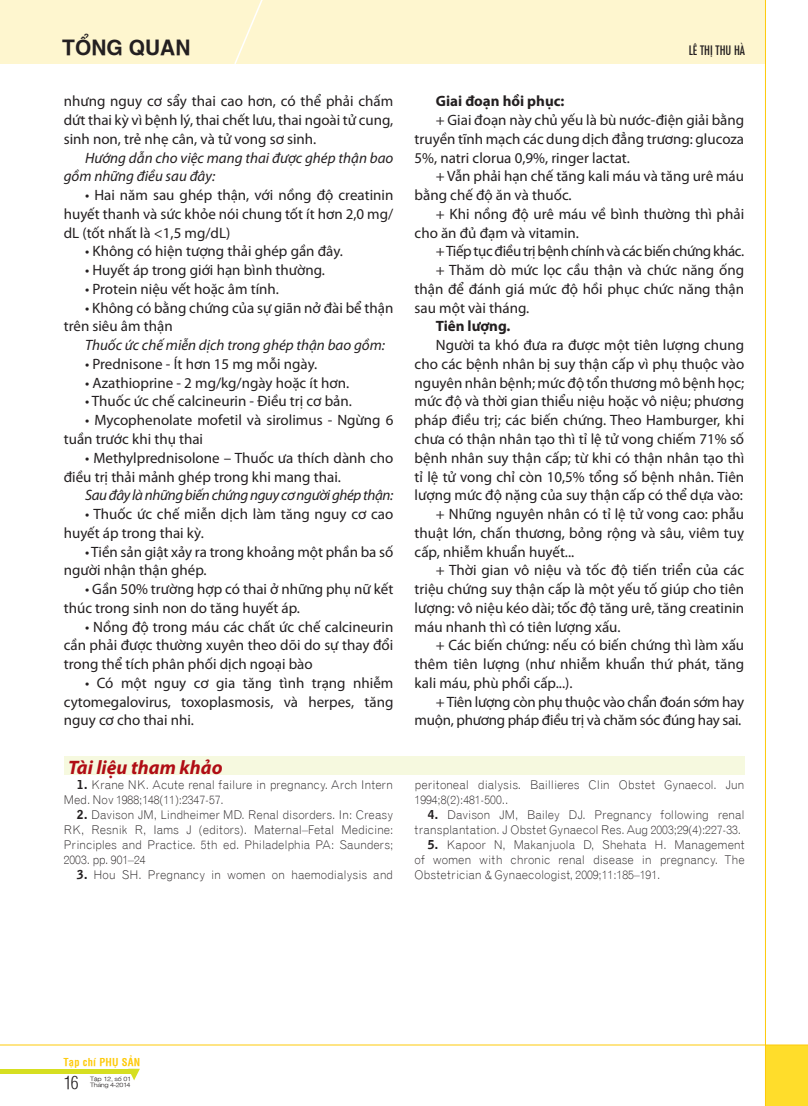
<style>
.page{position:relative;width:808px;height:1106px;background:#fff}
.page>*{position:absolute;margin:0;border:0;box-sizing:border-box;transform-origin:0 0}
.t1{font:700 21px "SFU Helvetica";color:#231f20}
.t2{font:italic 700 19.5px "Myriad Pro";color:#b00d15}
.t3{font:300 condensed 17.55px "SFU Helvetica";color:#231f20}
.t4{font:15px/18.8px "Myriad Pro";color:#231f20}
.t5{font:italic 15px/18.8px "Myriad Pro";color:#231f20}
.t6{font:15px "Myriad Pro";letter-spacing:-.02em;color:#231f20}
.t7{font:15px "Myriad Pro";letter-spacing:-.025em;color:#231f20}
.t8{font:italic 15px "Myriad Pro";letter-spacing:-.025em;color:#231f20}
.t9{font:700 15px "Myriad Pro";color:#231f20}
.t10{font:14.25px "SFU Function Condensed";color:#231f20}
.t11{font:300 12px/15px "NH Grotesque";color:#231f20}
.t12{font:700 condensed 10.5px "SFU Helvetica";letter-spacing:.025em;color:#feca0a}
.t13{font:300 6px/6px "SFU Helvetica";letter-spacing:-.05em;color:#231f20;scale:1.19 1}
.s1{font-weight:700}
</style>
<div class="page">
<div style="left:0;top:0;width:765px;height:63px;background:#fef6cf"></div>
<div style="left:766px;top:1045px;width:42px;height:61px;background:#ffdd2b"></div>
<hr style="left:765px;top:0;width:1px;height:1106px;background:#feca0a">
<hr style="left:0;top:1044px;width:808px;height:1px;background:#feca0a">
<svg style="left:233px;top:0;width:35px;height:64px"></svg>
<svg style="left:128px;top:1068px;width:12px;height:12px"></svg>
<div style="left:0;top:1068px;width:134px;height:5px;background:#d6df21"></div>
<div style="left:64px;top:756px;width:681px;height:19px;background:#f6f9df"></div>
<h1 class="t1" style="left:62px;top:31px;width:130px">TỔNG QUAN</h1>
<p class="t10" style="left:689px;top:39px;width:58px">Lê Thị Thu Hà</p>
<p class="t4" style="left:64px;top:92px;width:331px;text-align:justify">nhưng nguy cơ sẩy thai cao hơn, có thể phải chấm dứt thai kỳ vì bệnh lý, thai chết lưu, thai ngoài tử cung, sinh non, trẻ nhẹ cân, và tử vong sơ sinh.</p>
<p class="t5" style="left:64px;top:148px;width:331px;text-indent:21px">Hướng dẫn cho việc mang thai được ghép thận bao gồm những điều sau đây:</p>
<p class="t4" style="left:64px;top:185px;width:331px;text-align:justify;text-indent:21px">• Hai năm sau ghép thận, với nồng độ creatinin huyết thanh và sức khỏe nói chung tốt ít hơn 2,0 mg/ dL (tốt nhất là &lt;1,5 mg/dL)</p>
<p class="t4" style="left:85px;top:242px;width:259px">• Không có hiện tượng thải ghép gần đây.</p>
<p class="t4" style="left:85px;top:260px;width:241px">• Huyết áp trong giới hạn bình thường.</p>
<p class="t4" style="left:85px;top:279px;width:195px">• Protein niệu vết hoặc âm tính.</p>
<p class="t4" style="left:64px;top:298px;width:331px;text-indent:21px">• Không có bằng chứng của sự giãn nở đài bể thận trên siêu âm thận</p>
<p class="t5" style="left:85px;top:335px;width:301px">Thuốc ức chế miễn dịch trong ghép thận bao gồm:</p>
<p class="t4" style="left:85px;top:354px;width:234px">• Prednisone - Ít hơn 15 mg mỗi ngày.</p>
<p class="t4" style="left:85px;top:373px;width:266px">• Azathioprine - 2 mg/kg/ngày hoặc ít hơn.</p>
<p class="t4" style="left:85px;top:392px;width:268px">• Thuốc ức chế calcineurin - Điều trị cơ bản.</p>
<p class="t4" style="left:64px;top:410px;width:331px;text-indent:21px">• Mycophenolate mofetil và sirolimus - Ngừng 6 tuần trước khi thụ thai</p>
<p class="t4" style="left:64px;top:448px;width:331px;text-indent:21px">• Methylprednisolone – Thuốc ưa thích dành cho điều trị thải mảnh ghép trong khi mang thai.</p>
<p class="t8" style="left:85px;top:486px;width:310px">Sau đây là những biến chứng nguy cơ người ghép thận:</p>
<p class="t4" style="left:64px;top:504px;width:331px;text-indent:21px">• Thuốc ức chế miễn dịch làm tăng nguy cơ cao huyết áp trong thai kỳ.</p>
<p class="t4" style="left:64px;top:542px;width:331px;text-indent:21px">• Tiền sản giật xảy ra trong khoảng một phần ba số người nhận thận ghép.</p>
<p class="t4" style="left:64px;top:579px;width:331px;text-indent:21px">• Gần 50% trường hợp có thai ở những phụ nữ kết thúc trong sinh non do tăng huyết áp.</p>
<p class="t4" style="left:64px;top:617px;width:331px;text-align:justify;text-indent:21px">• Nồng độ trong máu các chất ức chế calcineurin cần phải được thường xuyên theo dõi do sự thay đổi trong thể tích phân phối dịch ngoại bào</p>
<p class="t4" style="left:64px;top:673px;width:331px;text-align:justify;text-indent:21px">• Có một nguy cơ gia tăng tình trạng nhiễm cytomegalovirus, toxoplasmosis, và herpes, tăng nguy cơ cho thai nhi.</p>
<h2 class="t2" style="left:68px;top:754px;width:156px">Tài liệu tham khảo</h2>
<p class="t11" style="left:64px;top:775px;width:331px;text-indent:13px"><span class="s1">1.</span> Krane NK. Acute renal failure in pregnancy. Arch Intern<br>Med. Nov 1988;148(11):2347-57.</p>
<p class="t11" style="left:64px;top:805px;width:331px;text-align:justify;text-indent:13px"><span class="s1">2.</span> Davison JM, Lindheimer MD. Renal disorders. In: Creasy RK, Resnik R, Iams J (editors). Maternal–Fetal Medicine:<br>Principles and Practice. 5th ed. Philadelphia PA: Saunders; 2003. pp. 901–24</p>
<p class="t11" style="left:77px;top:865px;width:318px"><span class="s1">3.</span> Hou SH. Pregnancy in women on haemodialysis and</p>
<p class="t9" style="left:436px;top:91px;width:130px">Giai đoạn hồi phục:</p>
<p class="t4" style="left:415px;top:110px;width:331px;text-align:justify;text-indent:21px">+ Giai đoạn này chủ yếu là bù nước-điện giải bằng truyền tĩnh mạch các dung dịch đẳng trương: glucoza 5%, natri clorua 0,9%, ringer lactat.</p>
<p class="t4" style="left:415px;top:167px;width:331px;text-indent:21px">+ Vẫn phải hạn chế tăng kali máu và tăng urê máu bằng chế độ ăn và thuốc.</p>
<p class="t4" style="left:415px;top:204px;width:331px;text-indent:21px">+ Khi nồng độ urê máu về bình thường thì phải cho ăn đủ đạm và vitamin.</p>
<p class="t7" style="left:436px;top:242px;width:310px">+ Tiếp tục điều trị bệnh chính và các biến chứng khác.</p>
<p class="t4" style="left:436px;top:260px;width:310px">+ Thăm dò mức lọc cầu thận và chức năng ống</p>
<p class="t4" style="left:415px;top:279px;width:331px">thận để đánh giá mức độ hồi phục chức năng thận</p>
<p class="t4" style="left:415px;top:298px;width:116px">sau một vài tháng.</p>
<p class="t9" style="left:436px;top:316px;width:76px">Tiên lượng.</p>
<p class="t4" style="left:436px;top:335px;width:310px">Người ta khó đưa ra được một tiên lượng chung</p>
<p class="t4" style="left:415px;top:354px;width:331px">cho các bệnh nhân bị suy thận cấp vì phụ thuộc vào</p>
<p class="t4" style="left:415px;top:373px;width:331px">nguyên nhân bệnh; mức độ tổn thương mô bệnh học;</p>
<p class="t4" style="left:415px;top:392px;width:331px">mức độ và thời gian thiểu niệu hoặc vô niệu; phương</p>
<p class="t4" style="left:415px;top:410px;width:331px">pháp điều trị; các biến chứng. Theo Hamburger, khi</p>
<p class="t4" style="left:415px;top:429px;width:331px">chưa có thận nhân tạo thì tỉ lệ tử vong chiếm 71% số</p>
<p class="t4" style="left:415px;top:448px;width:331px">bệnh nhân suy thận cấp; từ khi có thận nhân tạo thì</p>
<p class="t4" style="left:415px;top:467px;width:331px">tỉ lệ tử vong chỉ còn 10,5% tổng số bệnh nhân. Tiên</p>
<p class="t4" style="left:415px;top:485px;width:330px">lượng mức độ nặng của suy thận cấp có thể dựa vào:</p>
<p class="t4" style="left:436px;top:504px;width:310px">+ Những nguyên nhân có tỉ lệ tử vong cao: phẫu</p>
<p class="t4" style="left:415px;top:523px;width:331px">thuật lớn, chấn thương, bỏng rộng và sâu, viêm tuỵ</p>
<p class="t4" style="left:415px;top:542px;width:161px">cấp, nhiễm khuẩn huyết...</p>
<p class="t4" style="left:436px;top:560px;width:310px">+ Thời gian vô niệu và tốc độ tiến triển của các</p>
<p class="t4" style="left:415px;top:579px;width:331px">triệu chứng suy thận cấp là một yếu tố giúp cho tiên</p>
<p class="t4" style="left:415px;top:598px;width:331px">lượng: vô niệu kéo dài; tốc độ tăng urê, tăng creatinin</p>
<p class="t4" style="left:415px;top:617px;width:207px">máu nhanh thì có tiên lượng xấu.</p>
<p class="t4" style="left:436px;top:635px;width:310px">+ Các biến chứng: nếu có biến chứng thì làm xấu</p>
<p class="t4" style="left:415px;top:654px;width:331px">thêm tiên lượng (như nhiễm khuẩn thứ phát, tăng</p>
<p class="t4" style="left:415px;top:673px;width:159px">kali máu, phù phổi cấp...).</p>
<p class="t6" style="left:436px;top:692px;width:310px">+ Tiên lượng còn phụ thuộc vào chẩn đoán sớm hay</p>
<p class="t6" style="left:415px;top:711px;width:328px">muộn, phương pháp điều trị và chăm sóc đúng hay sai.</p>
<p class="t11" style="left:415px;top:775px;width:332px">peritoneal dialysis. Baillieres Clin Obstet Gynaecol. Jun<br>1994;8(2):481-500..</p>
<p class="t11" style="left:415px;top:805px;width:332px;text-align:right"><span class="s1">4.</span> Davison JM, Bailey DJ. Pregnancy following renal transplantation. J Obstet Gynaecol Res. Aug 2003;29(4):227-33.</p>
<p class="t11" style="left:415px;top:835px;width:332px;text-align:justify;text-indent:13px"><span class="s1">5.</span> Kapoor N, Makanjuola D, Shehata H. Management of women with chronic renal disease in pregnancy. The Obstetrician &amp; Gynaecologist, 2009;11:185–191.</p>
<p class="t12" style="left:63px;top:1054px;width:78px">Tạp chí Phụ Sản</p>
<p class="t3" style="left:64px;top:1069px;width:16px">16</p>
<p class="t13" style="left:90px;top:1075px;width:36px">Tập 12, số 01<br>Tháng 4-2014</p>
</div>
